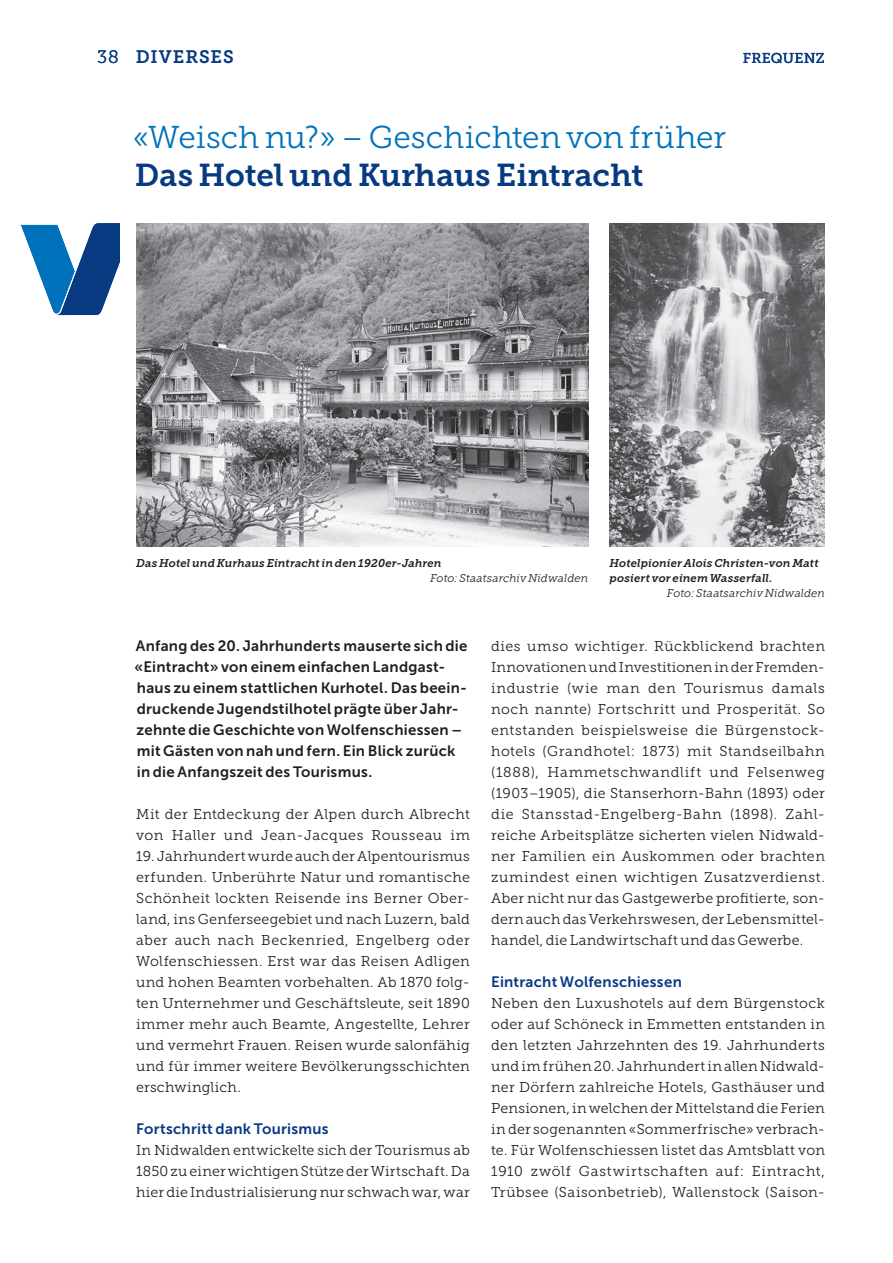
<style>
.page{position:relative;width:893px;height:1263px;background:#fff}
.page>*{position:absolute;margin:0;border:0;box-sizing:border-box;transform-origin:0 0}
.t1{font:31.5px "Museo Slab 300";color:#0072bc}
.t2{font:31.5px "Museo Slab 700";color:#083a82}
.t3{font:18px "Museo Slab 700";letter-spacing:.05em;color:#083a82}
.t4{font:15px/21px "Museo Sans 700";letter-spacing:.02em;color:#231f20}
.t5{font:15px "Museo Sans 700";letter-spacing:.02em;color:#083a82}
.t6{font:14.25px/21px "Museo Slab 300";letter-spacing:.03em;color:#231f20;text-align:justify}
.t7{font:14.25px "Museo Slab 500";letter-spacing:.02em;color:#083a82}
.t8{font:italic 11.25px/15px "Museo Slab 700";letter-spacing:.01em;color:#231f20}
.t9{font:italic 11.25px "Museo Slab 300";letter-spacing:.01em;color:#231f20}
.s1{font-family:"Museo Slab 300"}
</style>
<div class="page">
<svg style="left:21px;top:223px;width:98px;height:92px"></svg>
<hr style="left:892px;top:0;width:1px;height:1263px;background:#e1e9f6">
<img style="left:136px;top:223px;width:452px;height:323px">
<img style="left:609px;top:223px;width:216px;height:323px">
<p class="t3" style="left:97px;top:47px;width:138px"><span class="s1">38</span> DIVERSES</p>
<p class="t7" style="left:743px;top:50px;width:84px">FREQUENZ</p>
<h1 class="t1" style="left:133px;top:120px;width:595px">«Weisch nu?» – Geschichten von früher</h1>
<h1 class="t2" style="left:135px;top:157px;width:510px">Das Hotel und Kurhaus Eintracht</h1>
<p class="t8" style="left:136px;top:556px;width:307px">Das Hotel und Kurhaus Eintracht in den 1920er-Jahren</p>
<p class="t9" style="left:430px;top:572px;width:160px">Foto: Staatsarchiv Nidwalden</p>
<p class="t8" style="left:609px;top:556px;width:211px">Hotelpionier Alois Christen-von Matt posiert vor einem Wasserfall.</p>
<p class="t9" style="left:667px;top:587px;width:160px">Foto: Staatsarchiv Nidwalden</p>
<p class="t4" style="left:134px;top:635px;width:334px">Anfang des 20. Jahrhunderts mauserte sich die «Eintracht» von einem einfachen Landgast&shy;haus zu einem stattlichen Kurhotel. Das beein&shy;druckende Jugendstilhotel prägte über Jahr&shy;zehnte die Geschichte von Wolfenschiessen – mit Gästen von nah und fern. Ein Blick zurück in die Anfangszeit des Tourismus.</p>
<p class="t6" style="left:136px;top:804px;width:335px">Mit der Entdeckung der Alpen durch Albrecht von Haller und Jean-Jacques Rousseau im</p>
<p class="t6" style="left:136px;top:846px;width:335px">19. Jahrhundert wurde auch der Alpentourismus erfunden. Unberührte Natur und romantische Schönheit lockten Reisende ins Berner Ober&shy;land, ins Genferseegebiet und nach Luzern, bald aber auch nach Beckenried, Engelberg oder Wolfenschiessen. Erst war das Reisen Adligen und hohen Beamten vorbehalten. Ab 1870 folg&shy;ten Unternehmer und Geschäftsleute, seit 1890 immer mehr auch Beamte, Angestellte, Lehrer und vermehrt Frauen. Reisen wurde salonfähig und für immer weitere Bevölkerungsschichten erschwinglich.</p>
<p class="t5" style="left:136px;top:1120px;width:194px">Fortschritt dank Tourismus</p>
<p class="t6" style="left:136px;top:1140px;width:335px">In Nidwalden entwickelte sich der Tourismus ab 1850 zu einer wichtigen Stütze der Wirtschaft. Da hier die Industrialisierung nur schwach war, war</p>
<p class="t6" style="left:491px;top:636px;width:335px;text-align:left">dies umso wichtiger. Rückblickend brachten Innovationen und Investitionen in der Fremden&shy;industrie (wie man den Tourismus damals noch nannte) Fortschritt und Prosperität. So entstanden beispielsweise die Bürgenstock&shy;hotels (Grandhotel: 1873) mit Standseilbahn (1888), Hammetschwandlift und Felsenweg (1903–1905), die Stanserhorn-Bahn (1893) oder die Stansstad-Engelberg-Bahn (1898). Zahl&shy;reiche Arbeitsplätze sicherten vielen Nidwald&shy;ner Familien ein Auskommen oder brachten zumindest einen wichtigen Zusatzverdienst.<br>Aber nicht nur das Gastgewerbe profitierte, son&shy;dern auch das Verkehrswesen, der Lebensmittel&shy;handel, die Landwirtschaft und das Gewerbe.</p>
<p class="t5" style="left:491px;top:973px;width:192px">Eintracht Wolfenschiessen</p>
<p class="t6" style="left:491px;top:993px;width:335px">Neben den Luxushotels auf dem Bürgenstock oder auf Schöneck in Emmetten entstanden in den letzten Jahrzehnten des 19. Jahrhunderts und im frühen 20. Jahrhundert in allen Nidwald&shy;ner Dörfern zahlreiche Hotels, Gasthäuser und Pensionen, in welchen der Mittelstand die Ferien in der sogenannten «Sommerfrische» verbrach&shy;te. Für Wolfenschiessen listet das Amtsblatt von 1910 zwölf Gastwirtschaften auf: Eintracht, Trübsee (Saisonbetrieb), Wallenstock (Saison-</p>
</div>
